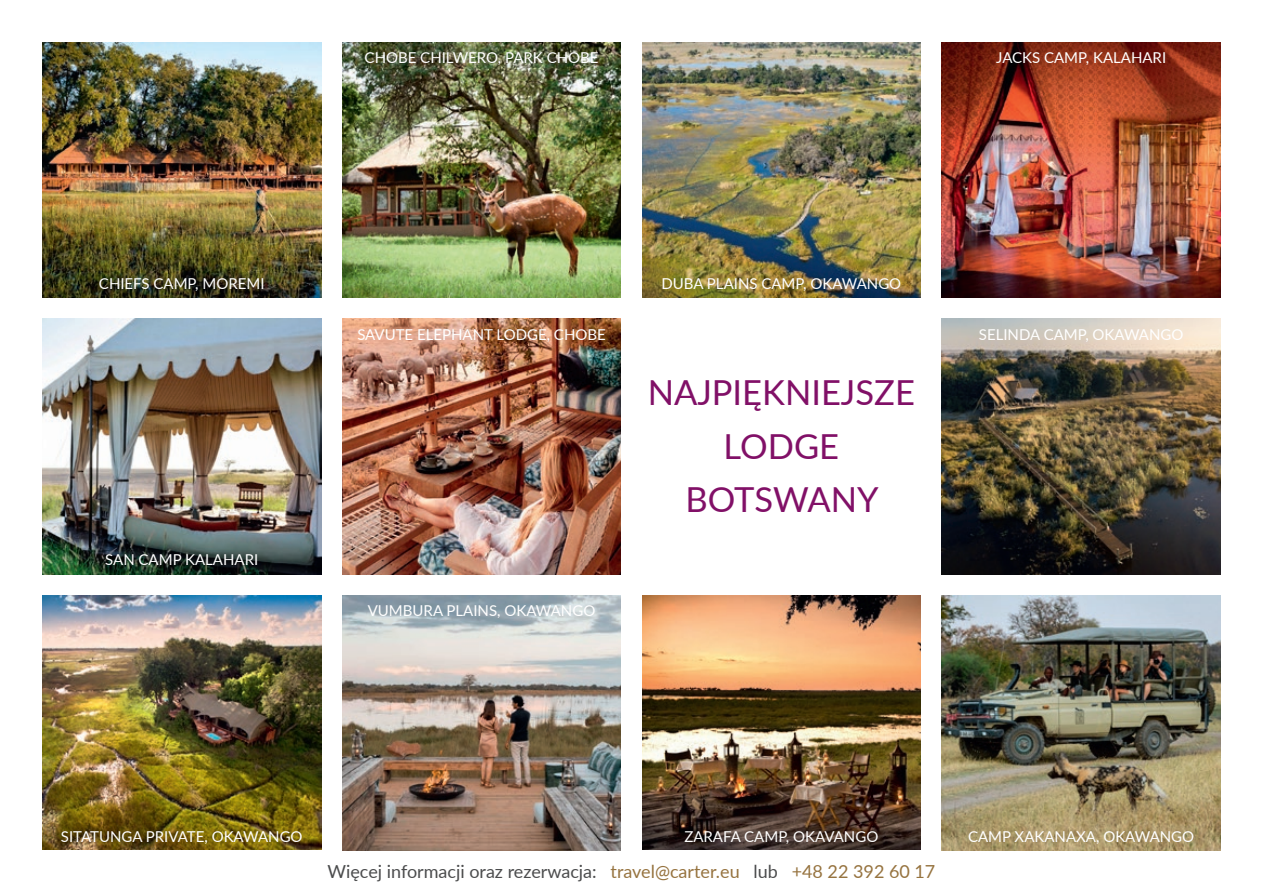
<style>
.page{position:relative;width:1263px;height:893px;background:#fff}
.page>*{position:absolute;margin:0;border:0;box-sizing:border-box;transform-origin:0 0}
.t1{font:34.5px/53.4px "Lato";color:#811067;text-align:center}
.t2{font:18px "Lato";color:#4b4c4d}
.t3{font:15px "Lato";color:#fff}
.s1{color:#96733f}
</style>
<div class="page">
<img style="left:43px;top:595px;width:278px;height:255px">
<img style="left:43px;top:43px;width:278px;height:255px">
<img style="left:642px;top:595px;width:279px;height:255px">
<img style="left:43px;top:319px;width:278px;height:255px">
<img style="left:942px;top:43px;width:278px;height:255px">
<img style="left:942px;top:595px;width:278px;height:255px">
<img style="left:342px;top:595px;width:279px;height:255px">
<img style="left:942px;top:319px;width:278px;height:255px">
<img style="left:342px;top:319px;width:279px;height:255px">
<img style="left:642px;top:43px;width:279px;height:255px">
<img style="left:342px;top:43px;width:279px;height:255px">
<p class="t3" style="left:365px;top:47px;width:235px">CHOBE CHILWERO, PARK CHOBE</p>
<p class="t3" style="left:996px;top:47px;width:172px">JACKS CAMP, KALAHARI</p>
<p class="t3" style="left:99px;top:273px;width:167px">CHIEFS CAMP, MOREMI</p>
<p class="t3" style="left:105px;top:549px;width:155px">SAN CAMP KALAHARI</p>
<p class="t3" style="left:661px;top:273px;width:241px">DUBA PLAINS CAMP, OKAWANGO</p>
<p class="t3" style="left:357px;top:324px;width:250px">SAVUTE ELEPHANT LODGE, CHOBE</p>
<p class="t3" style="left:979px;top:324px;width:206px">SELINDA CAMP, OKAWANGO</p>
<p class="t3" style="left:368px;top:600px;width:229px">VUMBURA PLAINS, OKAWANGO</p>
<h1 class="t1" style="left:648px;top:365px;width:269px">NAJPIĘKNIEJSZE<br>LODGE<br>BOTSWANY</h1>
<p class="t3" style="left:61px;top:825px;width:243px">SITATUNGA PRIVATE, OKAWANGO</p>
<p class="t3" style="left:684px;top:825px;width:195px">ZARAFA CAMP, OKAVANGO</p>
<p class="t2" style="left:327px;top:858px;width:609px">Więcej informacji oraz rezerwacja: <span class="s1">travel@carter.eu</span> lub <span class="s1">+48 22 392 60 17</span></p>
<p class="t3" style="left:968px;top:825px;width:228px">CAMP XAKANAXA, OKAWANGO</p>
</div>
